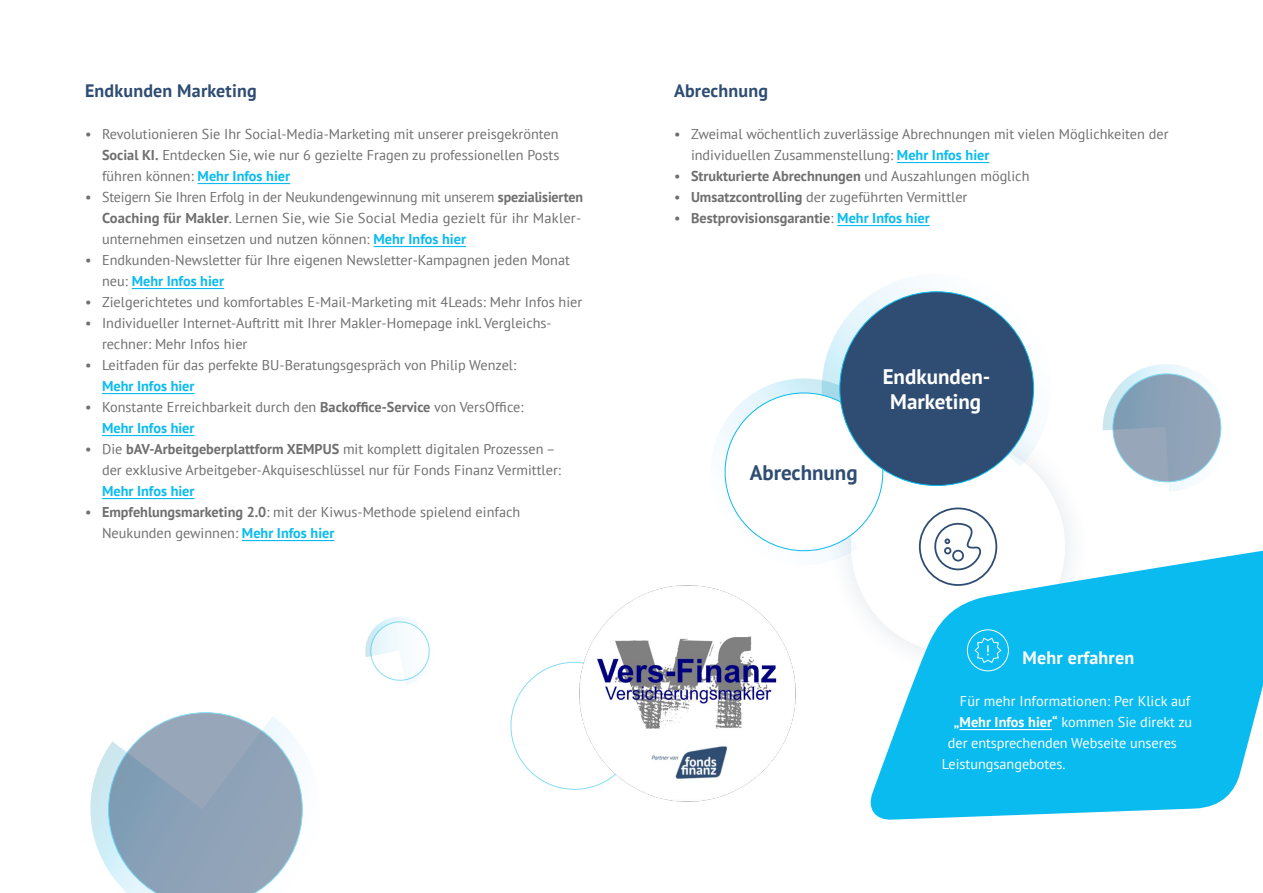
<style>
.page{position:relative;width:1263px;height:893px;background:#fff}
.page>*{position:absolute;margin:0;border:0;box-sizing:border-box;transform-origin:0 0}
.t1{font:700 21px/25.2px "PT Sans";color:#fff;text-align:center}
.t2{font:700 21px "PT Sans";color:#2f4d72}
.t3{font:700 18px "PT Sans";letter-spacing:.01em;color:#2f4d72}
.t4{font:700 18px "PT Sans";letter-spacing:.01em;color:#fff}
.t5{font:14.25px/21px "PT Sans";color:#6f6f6f}
.t6{font:14.25px "PT Sans";color:#fff}
.t7{font:700 14.25px "PT Sans";color:#6f6f6f}
.t8{font:700 14.25px "PT Sans";color:#0abbef}
.s1{font-weight:700}
.s2{font-weight:700;color:#0abbef}
.s3{font-weight:400}
.s4{color:#0abbef}
</style>
<div class="page">
<svg style="left:719px;top:378px;width:104px;height:174px"></svg>
<svg style="left:365px;top:617px;width:65px;height:68px"></svg>
<svg style="left:90px;top:748px;width:18px;height:121px"></svg>
<svg style="left:1102px;top:364px;width:120px;height:128px"></svg>
<div style="left:1113px;top:374px;width:108px;height:108px;background:linear-gradient(to right,#89a1b6,#94a7bb);border-radius:50%"></div>
<svg style="left:108px;top:712px;width:195px;height:181px;background:#a1b3c4"></svg>
<div style="left:824px;top:413px;width:268px;height:267px;background:#2f4d72;opacity:.3"></div>
<div style="left:851px;top:440px;width:214px;height:213px;background:#fff;border-radius:50%"></div>
<svg style="left:808px;top:279px;width:254px;height:193px"></svg>
<div style="left:725px;top:393px;width:158px;height:158px;background:#fff;border-radius:50%"></div>
<div style="left:840px;top:292px;width:193px;height:194px;background:#2f4d72;border-radius:50%"></div>
<svg style="left:918px;top:507px;width:80px;height:40px"></svg>
<hr style="left:198px;top:183px;width:92px;height:1px;background:#0abbef">
<hr style="left:373px;top:246px;width:93px;height:1px;background:#0abbef">
<hr style="left:132px;top:288px;width:92px;height:1px;background:#0abbef">
<hr style="left:102px;top:393px;width:92px;height:1px;background:#0abbef">
<hr style="left:102px;top:435px;width:92px;height:1px;background:#0abbef">
<hr style="left:102px;top:498px;width:92px;height:1px;background:#0abbef">
<hr style="left:242px;top:540px;width:92px;height:1px;background:#0abbef">
<hr style="left:897px;top:162px;width:92px;height:1px;background:#0abbef">
<hr style="left:837px;top:225px;width:93px;height:1px;background:#0abbef">
<svg style="left:867px;top:547px;width:396px;height:273px;fill:#0abbef"></svg>
<hr style="left:959px;top:729px;width:93px;height:1px;background:#fff">
<svg style="left:966px;top:629px;width:43px;height:43px;background:#28c3f0"></svg>
<img style="left:579px;top:585px;width:216px;height:216px">
<p class="t3" style="left:85px;top:78px;width:173px">Endkunden Marketing</p>
<p class="t5" style="left:102px;top:123px;width:459px;text-align:justify;text-indent:-17px">• Revolutionieren Sie Ihr Social-Media-Marketing mit unserer preisgekrönten <span class="s1">Social KI.</span> Entdecken Sie, wie nur 6 gezielte Fragen zu professionellen Posts führen können: <span class="s2">Mehr Infos hier</span></p>
<p class="t5" style="left:102px;top:186px;width:482px;text-align:justify;text-indent:-17px">• Steigern Sie Ihren Erfolg in der Neukundengewinnung mit unserem <span class="s1">spezialisierten Coaching für Makler</span>. Lernen Sie, wie Sie Social Media gezielt für ihr Makler&shy;unternehmen einsetzen und nutzen können: <span class="s2">Mehr Infos hier</span></p>
<p class="t5" style="left:102px;top:249px;width:469px;text-indent:-17px">• Endkunden-Newsletter für Ihre eigenen Newsletter-Kampagnen jeden Monat neu: <span class="s2">Mehr Infos hier</span></p>
<p class="t5" style="left:85px;top:291px;width:499px">• Zielgerichtetes und komfortables E-Mail-Marketing mit 4Leads: Mehr Infos hier</p>
<p class="t5" style="left:102px;top:312px;width:451px;text-indent:-17px">• Individueller Internet-Auftritt mit Ihrer Makler-Homepage inkl. Vergleichs&shy;rechner: Mehr Infos hier</p>
<p class="t5" style="left:85px;top:354px;width:433px">• Leitfaden für das perfekte BU-Beratungsgespräch von Philip Wenzel:</p>
<p class="t8" style="left:102px;top:376px;width:94px">Mehr Infos hier</p>
<p class="t5" style="left:102px;top:396px;width:423px;text-indent:-17px">• Konstante Erreichbarkeit durch den <span class="s1">Backoffice-Service</span> von VersOffice:<br><span class="s2">Mehr Infos hier</span></p>
<p class="t5" style="left:102px;top:438px;width:460px;text-indent:-17px">• Die <span class="s1">bAV-Arbeitgeberplattform XEMPUS</span> mit komplett digitalen Prozessen – der exklusive Arbeitgeber-Akquiseschlüssel nur für Fonds Finanz Vermittler:</p>
<p class="t8" style="left:102px;top:481px;width:94px">Mehr Infos hier</p>
<p class="t5" style="left:102px;top:501px;width:420px;text-indent:-17px">• <span class="s1">Empfehlungsmarketing 2.0</span>: mit der Kiwus-Methode spielend einfach<br>Neukunden gewinnen: <span class="s2">Mehr Infos hier</span></p>
<p class="t3" style="left:674px;top:78px;width:96px">Abrechnung</p>
<p class="t5" style="left:691px;top:123px;width:479px;text-indent:-17px">• Zweimal wöchentlich zuverlässige Abrechnungen mit vielen Möglichkeiten der individuellen Zusammenstellung: <span class="s2">Mehr Infos hier</span></p>
<p class="t7" style="left:674px;top:166px;width:357px"><span class="s3">•</span> Strukturierte Abrechnungen <span class="s3">und Auszahlungen möglich</span></p>
<p class="t5" style="left:674px;top:186px;width:295px">• <span class="s1">Umsatzcontrolling</span> der zugeführten Vermittler</p>
<p class="t7" style="left:674px;top:208px;width:257px"><span class="s3">•</span> Bestprovisionsgarantie<span class="s3">:</span> <span class="s4">Mehr Infos hier</span></p>
<h1 class="t2" style="left:750px;top:458px;width:109px">Abrechnung</h1>
<h1 class="t1" style="left:883px;top:363px;width:109px">Endkunden-<br>Marketing</h1>
<p class="t4" style="left:1022px;top:645px;width:113px">Mehr erfahren</p>
<p class="t6" style="left:960px;top:691px;width:232px">Für mehr Informationen: Per Klick auf</p>
<p class="t6" style="left:954px;top:712px;width:240px"><span class="s1">„Mehr Infos hier“</span> kommen Sie direkt zu</p>
<p class="t6" style="left:948px;top:733px;width:230px">der entsprechenden Webseite unseres</p>
<p class="t6" style="left:942px;top:754px;width:125px">Leistungsangebotes.</p>
</div>
